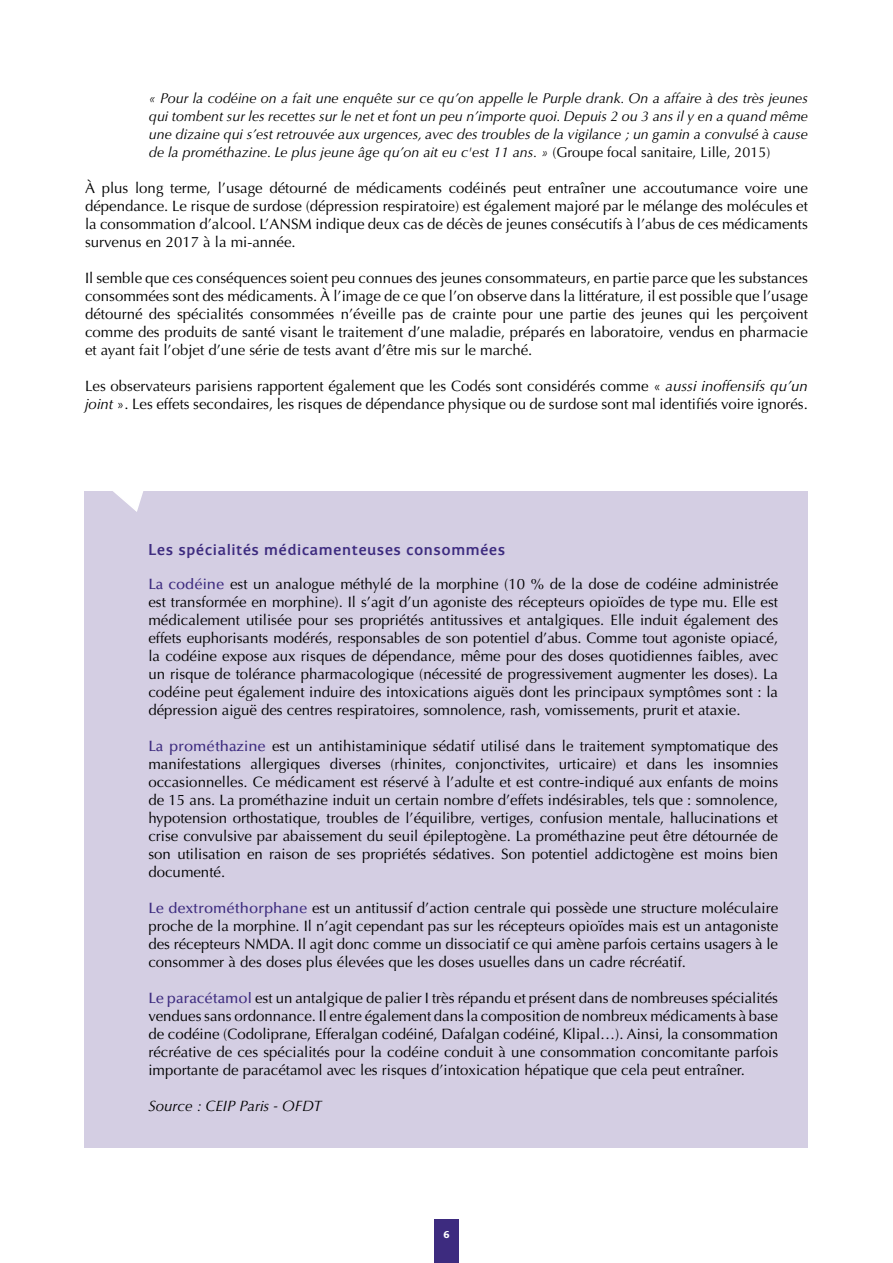
<style>
.page{position:relative;width:893px;height:1263px;background:#fff}
.page>*{position:absolute;margin:0;border:0;box-sizing:border-box;transform-origin:0 0}
.t1{font:500 16.5px "Eurocrat";letter-spacing:.03em;color:#3d2b7f}
.t2{font:15px/18px "Optima LT Std";color:#000;text-align:justify}
.t3{font:italic 15px "Optima LT Std";color:#000}
.t4{font:italic 14.25px/18px "Optima LT Std";color:#000;text-align:justify}
.t5{font:700 10.5px "Eurocrat";color:#fff}
.s1{font-style:normal}
.s2{font-style:italic}
.s3{font-weight:500;color:#3d2b7f}
</style>
<div class="page">
<div style="left:435px;top:1219px;width:24px;height:44px;background:#3d2b7f"></div>
<div style="left:85px;top:491px;width:723px;height:656px;background:#d4cee3"></div>
<svg style="left:113px;top:491px;width:30px;height:21px"></svg>
<p class="t4" style="left:149px;top:89px;width:661px">« Pour la codéine on a fait une enquête sur ce qu’on appelle le Purple drank. On a affaire à des très jeunes qui tombent sur les recettes sur le net et font un peu n’importe quoi. Depuis 2 ou 3 ans il y en a quand même une dizaine qui s’est retrouvée aux urgences, avec des troubles de la vigilance ; un gamin a convulsé à cause de la prométhazine. Le plus jeune âge qu’on ait eu c'est 11 ans. » <span class="s1">(Groupe focal sanitaire, Lille, 2015)</span></p>
<p class="t2" style="left:85px;top:179px;width:724px">À plus long terme, l’usage détourné de médicaments codéinés peut entraîner une accoutumance voire une dépendance. Le risque de surdose (dépression respiratoire) est également majoré par le mélange des molécules et la consommation d’alcool. L’ANSM indique deux cas de décès de jeunes consécutifs à l’abus de ces médicaments survenus en 2017 à la mi-année.</p>
<p class="t2" style="left:85px;top:269px;width:724px">Il semble que ces conséquences soient peu connues des jeunes consommateurs, en partie parce que les substances consommées sont des médicaments. À l’image de ce que l’on observe dans la littérature, il est possible que l’usage détourné des spécialités consommées n’éveille pas de crainte pour une partie des jeunes qui les perçoivent comme des produits de santé visant le traitement d’une maladie, préparés en laboratoire, vendus en pharmacie et ayant fait l’objet d’une série de tests avant d’être mis sur le marché.</p>
<p class="t2" style="left:85px;top:377px;width:724px">Les observateurs parisiens rapportent également que les Codés sont considérés comme « <span class="s2">aussi inoffensifs qu’un joint</span> ». Les effets secondaires, les risques de dépendance physique ou de surdose sont mal identifiés voire ignorés.</p>
<p class="t1" style="left:148px;top:541px;width:358px">Les spécialités médicamenteuses consommées</p>
<p class="t2" style="left:148px;top:575px;width:631px"><span class="s3">La codéine</span> est un analogue méthylé de la morphine (10 % de la dose de codéine administrée est transformée en morphine). Il s’agit d’un agoniste des récepteurs opioïdes de type mu. Elle est médicalement utilisée pour ses propriétés antitussives et antalgiques. Elle induit également des effets euphorisants modérés, responsables de son potentiel d’abus. Comme tout agoniste opiacé, la codéine expose aux risques de dépendance, même pour des doses quotidiennes faibles, avec un risque de tolérance pharmacologique (nécessité de progressivement augmenter les doses). La codéine peut également induire des intoxications aiguës dont les principaux symptômes sont : la dépression aiguë des centres respiratoires, somnolence, rash, vomissements, prurit et ataxie.</p>
<p class="t2" style="left:148px;top:737px;width:631px"><span class="s3">La prométhazine</span> est un antihistaminique sédatif utilisé dans le traitement symptomatique des manifestations allergiques diverses (rhinites, conjonctivites, urticaire) et dans les insomnies occasionnelles. Ce médicament est réservé à l’adulte et est contre-indiqué aux enfants de moins de 15 ans. La prométhazine induit un certain nombre d’effets indésirables, tels que : somnolence, hypotension orthostatique, troubles de l’équilibre, vertiges, confusion mentale, hallucinations et crise convulsive par abaissement du seuil épileptogène. La prométhazine peut être détournée de son utilisation en raison de ses propriétés sédatives. Son potentiel addictogène est moins bien documenté.</p>
<p class="t2" style="left:148px;top:899px;width:631px"><span class="s3">Le dextrométhorphane</span> est un antitussif d’action centrale qui possède une structure moléculaire proche de la morphine. Il n’agit cependant pas sur les récepteurs opioïdes mais est un antagoniste des récepteurs NMDA. Il agit donc comme un dissociatif ce qui amène parfois certains usagers à le consommer à des doses plus élevées que les doses usuelles dans un cadre récréatif.</p>
<p class="t2" style="left:148px;top:989px;width:631px"><span class="s3">Le paracétamol</span> est un antalgique de palier I très répandu et présent dans de nombreuses spécialités vendues sans ordonnance. Il entre également dans la composition de nombreux médicaments à base de codéine (Codoliprane, Efferalgan codéiné, Dafalgan codéiné, Klipal…). Ainsi, la consommation récréative de ces spécialités pour la codéine conduit à une consommation concomitante parfois importante de paracétamol avec les risques d’intoxication hépatique que cela peut entraîner.</p>
<p class="t3" style="left:148px;top:1097px;width:175px">Source : CEIP Paris - OFDT</p>
<p class="t5" style="left:443px;top:1228px;width:8px">6</p>
</div>
